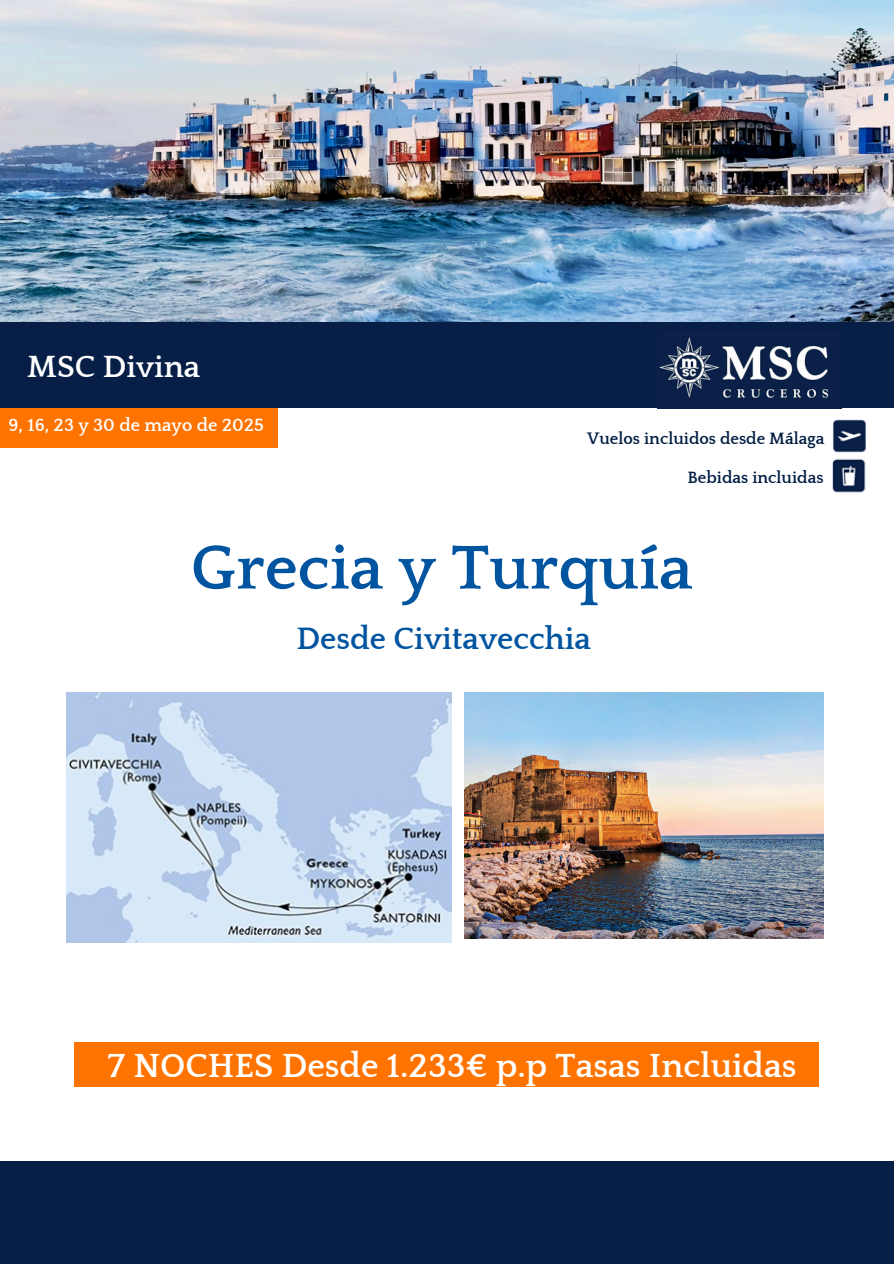
<style>
.page{position:relative;width:894px;height:1264px;background:#fff}
.page>*{position:absolute;margin:0;border:0;box-sizing:border-box;transform-origin:0 0}
.t1{font:700 64.8px "Quattrocento";color:#0154a0}
.t2{font:700 34.35px "Quattrocento";color:#fff}
.t3{font:700 31.8px "Quattrocento";color:#0154a0}
.t4{font:700 31.5px "Quattrocento";color:#fff}
.t5{font:700 18.3px "Quattrocento";color:#fff}
.t6{font:700 16.8px "Quattrocento";color:#001d43}
</style>
<div class="page">
<div style="left:0;top:403px;width:278px;height:45px;background:#ff7300"></div>
<div style="left:0;top:318px;width:893px;height:90px;background:#071f47"></div>
<img style="left:0;top:0;width:893px;height:322px">
<img style="left:659px;top:337px;width:170px;height:62px">
<img style="left:66px;top:692px;width:385px;height:250px">
<div style="left:0;top:1161px;width:893px;height:102px;background:#071f47"></div>
<img style="left:833px;top:419px;width:33px;height:34px">
<div style="left:75px;top:1042px;width:743px;height:44px;background:#ff7300"></div>
<img style="left:464px;top:692px;width:359px;height:246px">
<img style="left:832px;top:458px;width:34px;height:35px">
<p class="t4" style="left:27px;top:350px;width:174px">MSC Divina</p>
<p class="t5" style="left:8px;top:415px;width:257px">9, 16, 23 y 30 de mayo de 2025</p>
<p class="t6" style="left:587px;top:429px;width:239px">Vuelos incluidos desde Málaga</p>
<p class="t6" style="left:687px;top:468px;width:137px">Bebidas incluidas</p>
<p class="t1" style="left:191px;top:533px;width:503px">Grecia y Turquía</p>
<h2 class="t3" style="left:296px;top:621px;width:296px">Desde Civitavecchia</h2>
<p class="t2" style="left:107px;top:1047px;width:690px">7 NOCHES Desde 1.233€ p.p Tasas Incluidas</p>
</div>
